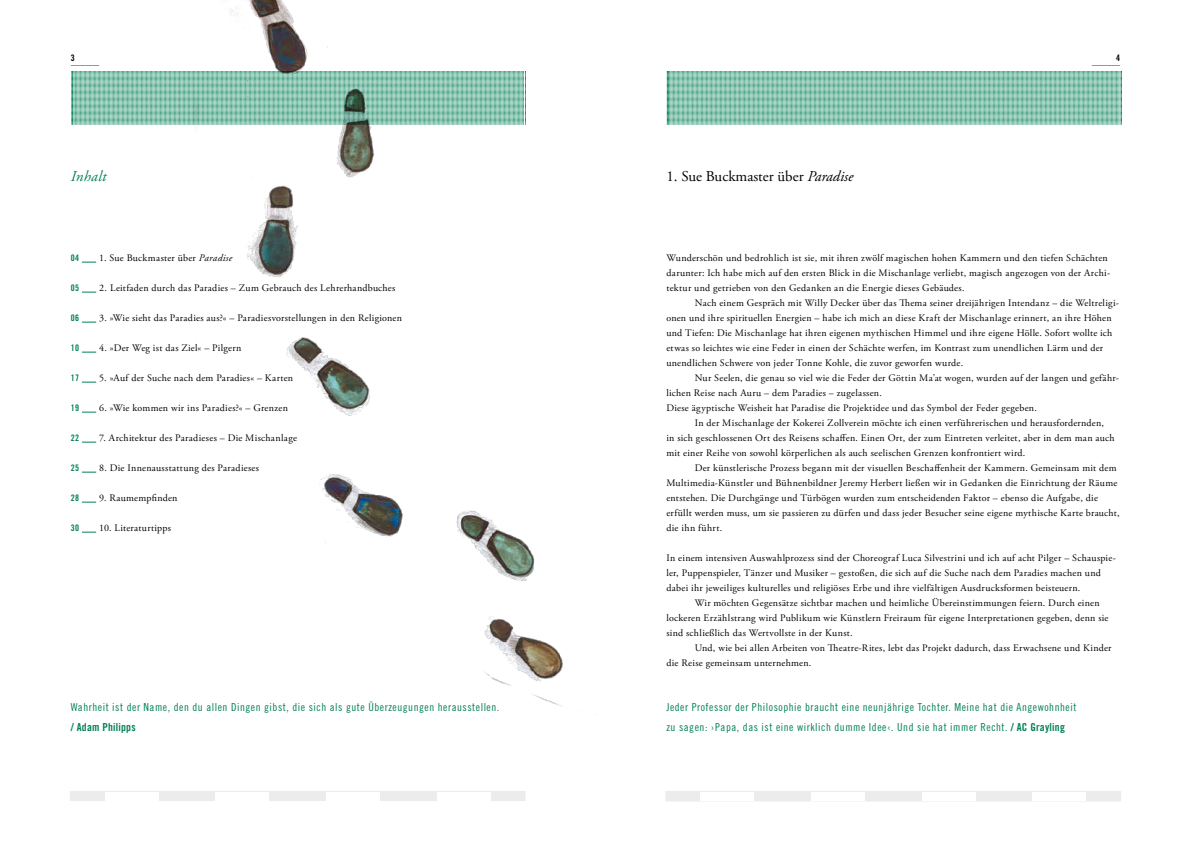
<style>
.page{position:relative;width:1191px;height:842px;background:#fff}
.page>*{position:absolute;margin:0;border:0;box-sizing:border-box;transform-origin:0 0}
.t1{font:15px "Adobe Garamond Pro";color:#000}
.t2{font:italic 15px "Adobe Garamond Pro";letter-spacing:.02em;color:#008054}
.t3{font:11px/20px "Trade Gothic Cond Eighteen";letter-spacing:.05em;color:#008054}
.t4{font:11px "Trade Gothic Bold Cond Twenty";letter-spacing:.02em;color:#008054}
.t5{font:10px/15px "Adobe Garamond Pro";letter-spacing:.03em;color:#000}
.t6{font:9px "Trade Gothic Bold Cond Twenty";letter-spacing:.04em;color:#008054}
.t7{font:9px "Trade Gothic Bold Cond Twenty";color:#000}
.s1{font-style:italic}
.s2{font-family:"Trade Gothic Bold Cond Twenty"}
</style>
<div class="page">
<img style="left:230px;top:0;width:367px;height:715px">
<svg style="left:82px;top:262px;width:14px;height:1px"></svg>
<svg style="left:82px;top:292px;width:14px;height:1px"></svg>
<svg style="left:82px;top:322px;width:14px;height:1px"></svg>
<svg style="left:82px;top:352px;width:14px;height:1px"></svg>
<svg style="left:82px;top:382px;width:14px;height:1px"></svg>
<svg style="left:82px;top:412px;width:14px;height:1px"></svg>
<svg style="left:82px;top:442px;width:14px;height:1px"></svg>
<svg style="left:82px;top:472px;width:14px;height:1px"></svg>
<svg style="left:82px;top:502px;width:14px;height:1px"></svg>
<svg style="left:82px;top:532px;width:14px;height:1px"></svg>
<svg style="left:71px;top:65px;width:455px;height:60px"></svg>
<div style="left:70px;top:791px;width:455px;height:10px;background:#ececec;border:2px solid #ececec"></div>
<div style="left:105px;top:792px;width:54px;height:8px;background:#fff"></div>
<div style="left:215px;top:792px;width:54px;height:8px;background:#fff"></div>
<div style="left:326px;top:792px;width:54px;height:8px;background:#fff"></div>
<div style="left:437px;top:792px;width:53px;height:8px;background:#fff"></div>
<svg style="left:667px;top:65px;width:454px;height:60px"></svg>
<div style="left:665px;top:791px;width:456px;height:10px;background:#ececec;border:2px solid #ececec"></div>
<div style="left:700px;top:792px;width:54px;height:8px;background:#fff"></div>
<div style="left:811px;top:792px;width:54px;height:8px;background:#fff"></div>
<div style="left:921px;top:792px;width:54px;height:8px;background:#fff"></div>
<div style="left:1032px;top:792px;width:54px;height:8px;background:#fff"></div>
<p class="t7" style="left:71px;top:53px;width:5px">3</p>
<p class="t7" style="left:1116px;top:53px;width:5px">4</p>
<h1 class="t2" style="left:71px;top:167px;width:37px">Inhalt</h1>
<p class="t6" style="left:71px;top:253px;width:10px">04</p>
<p class="t5" style="left:99px;top:251px;width:134px">1. Sue Buckmaster über <span class="s1">Paradise</span></p>
<p class="t6" style="left:71px;top:283px;width:10px">05</p>
<p class="t5" style="left:99px;top:281px;width:298px">2. Leitfaden durch das Paradies – Zum Gebrauch des Lehrerhandbuches</p>
<p class="t6" style="left:71px;top:313px;width:10px">06</p>
<p class="t5" style="left:99px;top:311px;width:304px">3. »Wie sieht das Paradies aus?« – Paradiesvorstellungen in den Religionen</p>
<p class="t6" style="left:71px;top:343px;width:10px">10</p>
<p class="t5" style="left:99px;top:341px;width:144px">4. »Der Weg ist das Ziel« – Pilgern</p>
<p class="t6" style="left:71px;top:373px;width:10px">17</p>
<p class="t5" style="left:99px;top:371px;width:195px">5. »Auf der Suche nach dem Paradies« – Karten</p>
<p class="t6" style="left:71px;top:403px;width:10px">19</p>
<p class="t5" style="left:99px;top:401px;width:190px">6. »Wie kommen wir ins Paradies?« – Grenzen</p>
<p class="t6" style="left:71px;top:433px;width:10px">22</p>
<p class="t5" style="left:99px;top:431px;width:199px">7. Architektur des Paradieses – Die Mischanlage</p>
<p class="t6" style="left:71px;top:463px;width:10px">25</p>
<p class="t5" style="left:99px;top:461px;width:161px">8. Die Innenausstattung des Paradieses</p>
<p class="t6" style="left:71px;top:493px;width:10px">28</p>
<p class="t5" style="left:99px;top:491px;width:80px">9. Raumempfinden</p>
<p class="t6" style="left:71px;top:523px;width:10px">30</p>
<p class="t5" style="left:99px;top:521px;width:73px">10. Literaturtipps</p>
<p class="t3" style="left:71px;top:697px;width:430px">Wahrheit ist der Name, den du allen Dingen gibst, die sich als gute Überzeugungen herausstellen.</p>
<p class="t4" style="left:71px;top:721px;width:66px">/ Adam Philipps</p>
<h1 class="t1" style="left:666px;top:167px;width:188px">1. Sue Buckmaster über <span class="s1">Paradise</span></h1>
<p class="t5" style="left:666px;top:251px;width:445px">Wunderschön und bedrohlich ist sie, mit ihren zwölf magischen hohen Kammern und den tiefen Schächten darunter: Ich habe mich auf den ersten Blick in die Mischanlage verliebt, magisch angezogen von der Archi&shy;tektur und getrieben von den Gedanken an die Energie dieses Gebäudes.</p>
<p class="t5" style="left:666px;top:296px;width:454px;text-indent:28px">Nach einem Gespräch mit Willy Decker über das Thema seiner dreijährigen Intendanz – die Weltreligi&shy;onen und ihre spirituellen Energien – habe ich mich an diese Kraft der Mischanlage erinnert, an ihre Höhen und Tiefen: Die Mischanlage hat ihren eigenen mythischen Himmel und ihre eigene Hölle. Sofort wollte ich etwas so leichtes wie eine Feder in einen der Schächte werfen, im Kontrast zum unendlichen Lärm und der unendlichen Schwere von jeder Tonne Kohle, die zuvor geworfen wurde.</p>
<p class="t5" style="left:695px;top:371px;width:426px">Nur Seelen, die genau so viel wie die Feder der Göttin Ma’at wogen, wurden auf der langen und gefähr-</p>
<p class="t5" style="left:666px;top:386px;width:217px">lichen Reise nach Auru – dem Paradies – zugelassen.</p>
<p class="t5" style="left:666px;top:401px;width:372px">Diese ägyptische Weisheit hat Paradise die Projektidee und das Symbol der Feder gegeben.</p>
<p class="t5" style="left:695px;top:416px;width:411px">In der Mischanlage der Kokerei Zollverein möchte ich einen verführerischen und herausfordernden,</p>
<p class="t5" style="left:666px;top:431px;width:450px">in sich geschlossenen Ort des Reisens schaffen. Einen Ort, der zum Eintreten verleitet, aber in dem man auch</p>
<p class="t5" style="left:666px;top:446px;width:360px">mit einer Reihe von sowohl körperlichen als auch seelischen Grenzen konfrontiert wird.</p>
<p class="t5" style="left:695px;top:461px;width:423px">Der künstlerische Prozess begann mit der visuellen Beschaffenheit der Kammern. Gemeinsam mit dem</p>
<p class="t5" style="left:666px;top:476px;width:452px">Multimedia-Künstler und Bühnenbildner Jeremy Herbert ließen wir in Gedanken die Einrichtung der Räume</p>
<p class="t5" style="left:666px;top:491px;width:433px">entstehen. Die Durchgänge und Türbögen wurden zum entscheidenden Faktor – ebenso die Aufgabe, die</p>
<p class="t5" style="left:666px;top:506px;width:455px">erfüllt werden muss, um sie passieren zu dürfen und dass jeder Besucher seine eigene mythische Karte braucht,</p>
<p class="t5" style="left:666px;top:521px;width:57px">die ihn führt.</p>
<p class="t5" style="left:666px;top:551px;width:451px">In einem intensiven Auswahlprozess sind der Choreograf Luca Silvestrini und ich auf acht Pilger – Schauspie-</p>
<p class="t5" style="left:666px;top:566px;width:436px">ler, Puppenspieler, Tänzer und Musiker – gestoßen, die sich auf die Suche nach dem Paradies machen und</p>
<p class="t5" style="left:666px;top:581px;width:415px">dabei ihr jeweiliges kulturelles und religiöses Erbe und ihre vielfältigen Ausdrucksformen beisteuern.</p>
<p class="t5" style="left:695px;top:596px;width:406px">Wir möchten Gegensätze sichtbar machen und heimliche Übereinstimmungen feiern. Durch einen</p>
<p class="t5" style="left:666px;top:611px;width:443px">lockeren Erzählstrang wird Publikum wie Künstlern Freiraum für eigene Interpretationen gegeben, denn sie</p>
<p class="t5" style="left:666px;top:626px;width:188px">sind schließlich das Wertvollste in der Kunst.</p>
<p class="t5" style="left:695px;top:641px;width:418px">Und, wie bei allen Arbeiten von Theatre-Rites, lebt das Projekt dadurch, dass Erwachsene und Kinder</p>
<p class="t5" style="left:666px;top:656px;width:147px">die Reise gemeinsam unternehmen.</p>
<p class="t3" style="left:666px;top:697px;width:411px">Jeder Professor der Philosophie braucht eine neunjährige Tochter. Meine hat die Angewohnheit zu sagen: ›Papa, das ist eine wirklich dumme Idee‹. Und sie hat immer Recht. <span class="s2">/ AC Grayling</span></p>
</div>
